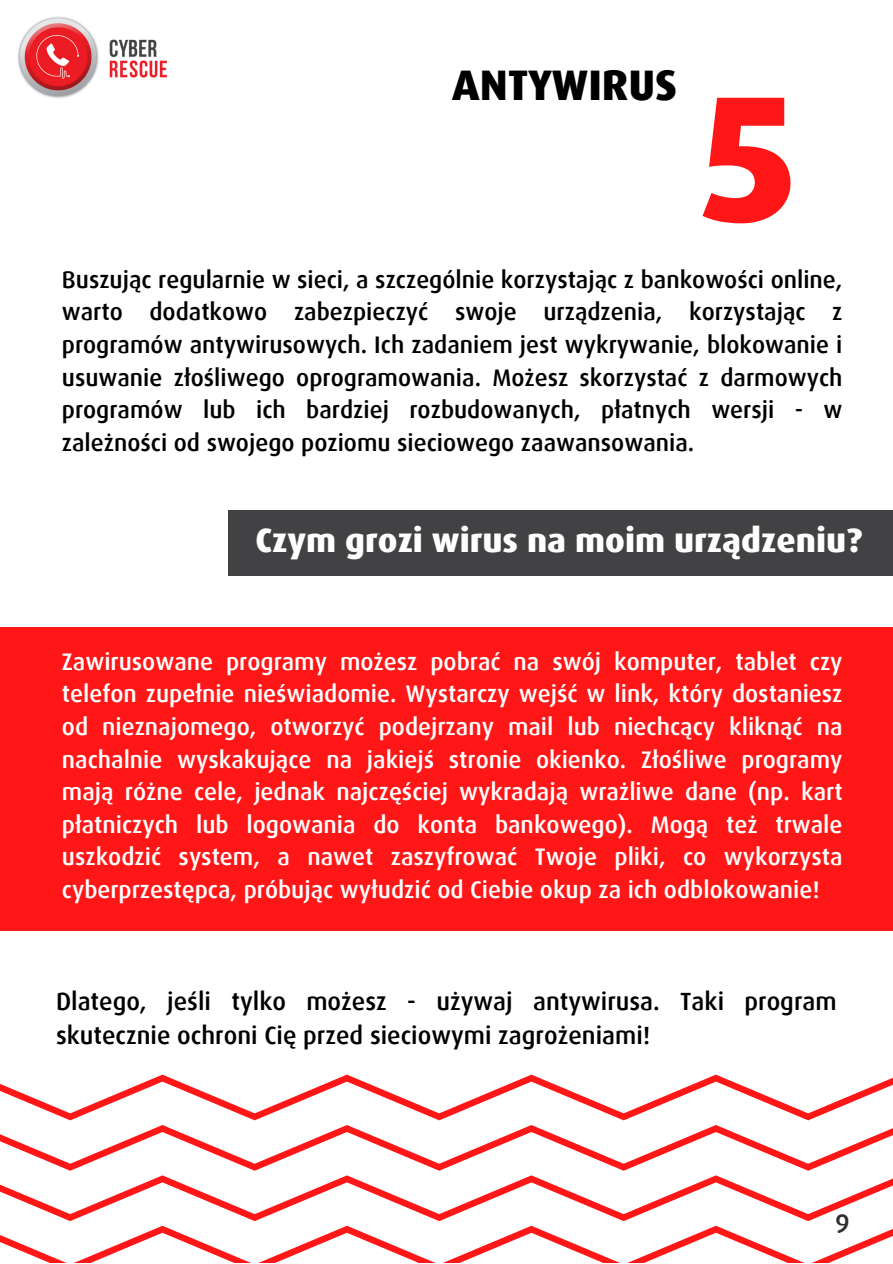
<style>
.page{position:relative;width:893px;height:1264px;background:#fff}
.page>*{position:absolute;margin:0;border:0;box-sizing:border-box;transform-origin:0 0}
.t1{font:800 179.4px "Dax Offc Pro";color:#ff1616}
.t2{font:800 42.75px "Dax Sc Offc Pro";color:#000}
.t3{font:800 33.75px "Dax Offc Pro";color:#fff}
.t4{font:500 27px "Dax Sc Offc Pro";color:#2e2e2e}
.t5{font:500 24.9px/33.9px "Dax Offc Pro";color:#000}
.t6{font:500 24px/32.5px "Dax Offc Pro";color:#fff;text-align:justify}
.t7{font:500 24px/32.5px "Dax Offc Pro";color:#000;text-align:justify}
</style>
<div class="page">
<div style="left:0;top:627px;width:892px;height:304px;background:#ff1616"></div>
<img style="left:17px;top:16px;width:149px;height:82px">
<div style="left:228px;top:510px;width:664px;height:65px;background:#424143"></div>
<svg style="left:0;top:1074px;width:892px;height:188px"></svg>
<p class="t2" style="left:452px;top:66px;width:226px">ANTYWIRUS</p>
<p class="t1" style="left:696px;top:80px;width:106px">5</p>
<p class="t7" style="left:62px;top:265px;width:782px">Buszując regularnie w sieci, a szczególnie korzystając z bankowości online, warto dodatkowo zabezpieczyć swoje urządzenia, korzystając z programów antywirusowych. Ich zadaniem jest wykrywanie, blokowanie i usuwanie złośliwego oprogramowania. Możesz skorzystać z darmowych programów lub ich bardziej rozbudowanych, płatnych wersji - w zależności od swojego poziomu sieciowego zaawansowania.</p>
<p class="t3" style="left:255px;top:525px;width:608px">Czym grozi wirus na moim urządzeniu?</p>
<p class="t6" style="left:62px;top:646px;width:782px">Zawirusowane programy możesz pobrać na swój komputer, tablet czy telefon zupełnie nieświadomie. Wystarczy wejść w link, który dostaniesz od nieznajomego, otworzyć podejrzany mail lub niechcący kliknąć na nachalnie wyskakujące na jakiejś stronie okienko. Złośliwe programy mają różne cele, jednak najczęściej wykradają wrażliwe dane (np. kart płatniczych lub logowania do konta bankowego). Mogą też trwale uszkodzić system, a nawet zaszyfrować Twoje pliki, co wykorzysta cyberprzestępca, próbując wyłudzić od Ciebie okup za ich odblokowanie!</p>
<p class="t5" style="left:56px;top:986px;width:782px">Dlatego, jeśli tylko możesz - używaj antywirusa. Taki program skutecznie ochroni Cię przed sieciowymi zagrożeniami!</p>
<p class="t4" style="left:835px;top:1207px;width:16px">9</p>
</div>
